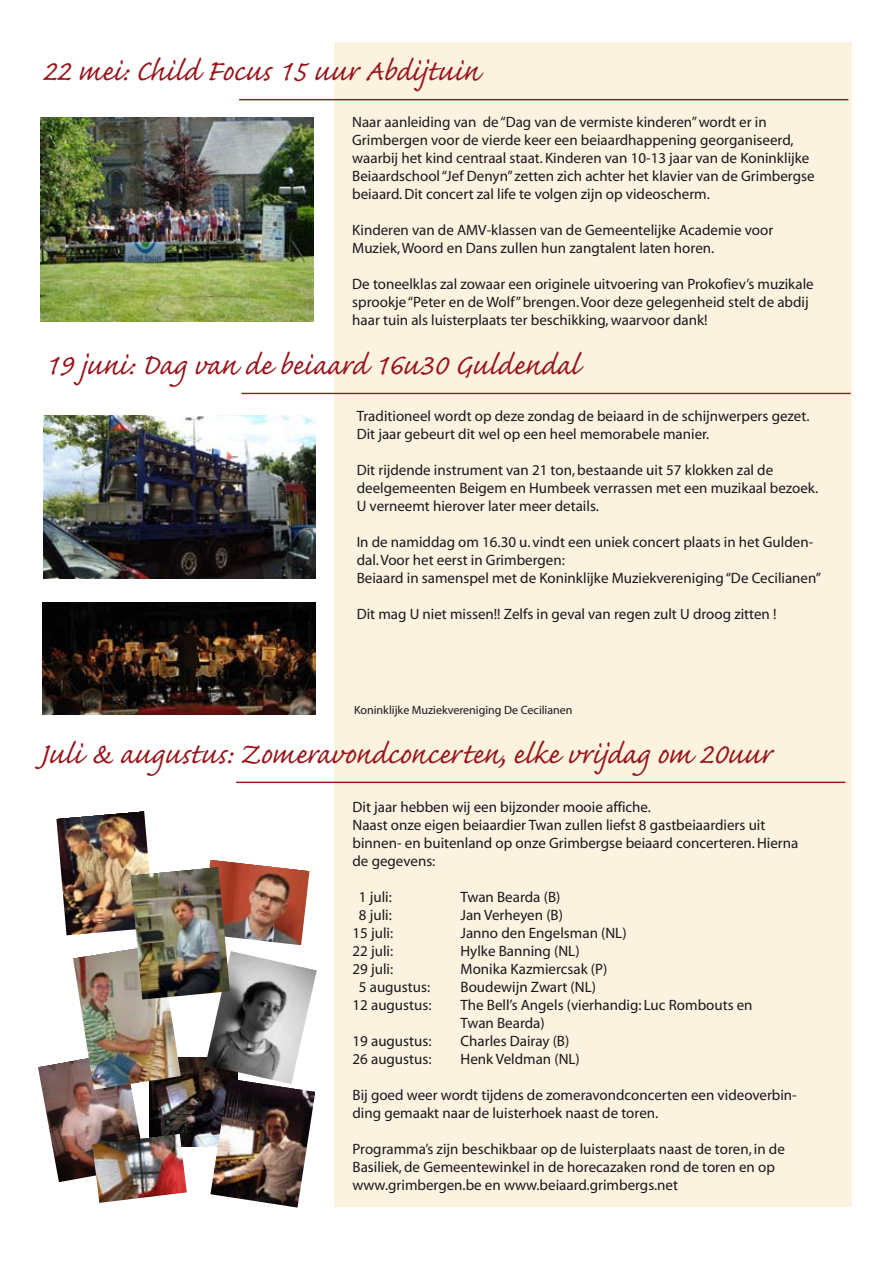
<style>
.page{position:relative;width:893px;height:1263px;background:#fff}
.page>*{position:absolute;margin:0;border:0;box-sizing:border-box;transform-origin:0 0}
.t1{font:37.5px "Caflisch Script Pro";color:#99141b}
.t2{font:15px/18px "Myriad";color:#1a171b}
.t3{font:12px "Myriad";color:#1a171b}
</style>
<div class="page">
<img style="left:209px;top:860px;width:101px;height:85px">
<div style="left:334px;top:42px;width:518px;height:1164px;background:#fbf2df"></div>
<hr style="left:239px;top:99px;width:609px;height:1px;background:#99141b">
<img style="left:41px;top:117px;width:273px;height:205px">
<hr style="left:236px;top:782px;width:609px;height:1px;background:#99141b">
<img style="left:42px;top:602px;width:273px;height:112px">
<img style="left:43px;top:415px;width:272px;height:164px">
<hr style="left:242px;top:393px;width:608px;height:1px;background:#99141b">
<img style="left:149px;top:1058px;width:61px;height:88px">
<img style="left:210px;top:1084px;width:105px;height:123px">
<img style="left:38px;top:1061px;width:102px;height:121px">
<img style="left:205px;top:951px;width:112px;height:133px">
<img style="left:56px;top:811px;width:93px;height:124px">
<img style="left:73px;top:949px;width:108px;height:141px">
<img style="left:92px;top:1134px;width:95px;height:69px">
<img style="left:131px;top:867px;width:99px;height:132px">
<h1 class="t1" style="left:42px;top:51px;width:438px">22 mei: Child Focus 15 uur Abdijtuin</h1>
<p class="t2" style="left:352px;top:114px;width:464px">Naar aanleiding van de “Dag van de vermiste kinderen” wordt er in Grimbergen voor de vierde keer een beiaardhappening georganiseerd, waarbij het kind centraal staat. Kinderen van 10-13 jaar van de Koninklijke Beiaardschool “Jef Denyn” zetten zich achter het klavier van de Grimbergse beiaard. Dit concert zal life te volgen zijn op videoscherm.</p>
<p class="t2" style="left:352px;top:222px;width:423px">Kinderen van de AMV-klassen van de Gemeentelijke Academie voor<br>Muziek, Woord en Dans zullen hun zangtalent laten horen.</p>
<p class="t2" style="left:352px;top:276px;width:463px">De toneelklas zal zowaar een originele uitvoering van Prokofiev’s muzikale sprookje “Peter en de Wolf” brengen. Voor deze gelegenheid stelt de abdij haar tuin als luisterplaats ter beschikking, waarvoor dank!</p>
<h1 class="t1" style="left:45px;top:345px;width:536px">19 juni: Dag van de beiaard 16u30 Guldendal</h1>
<p class="t2" style="left:357px;top:408px;width:454px">Traditioneel wordt op deze zondag de beiaard in de schijnwerpers gezet.<br>Dit jaar gebeurt dit wel op een heel memorabele manier.</p>
<p class="t2" style="left:357px;top:462px;width:463px">Dit rijdende instrument van 21 ton, bestaande uit 57 klokken zal de deelgemeenten Beigem en Humbeek verrassen met een muzikaal bezoek.<br>U verneemt hierover later meer details.</p>
<p class="t2" style="left:357px;top:534px;width:466px">In de namiddag om 16.30 u. vindt een uniek concert plaats in het Gulden&shy;dal. Voor het eerst in Grimbergen:<br>Beiaard in samenspel met de Koninklijke Muziekvereniging “De Cecilianen”</p>
<p class="t2" style="left:357px;top:606px;width:421px">Dit mag U niet missen!! Zelfs in geval van regen zult U droog zitten !</p>
<p class="t3" style="left:354px;top:704px;width:220px">Koninklijke Muziekvereniging De Cecilianen</p>
<h1 class="t1" style="left:39px;top:734px;width:733px">Juli &amp; augustus: Zomeravondconcerten, elke vrijdag om 20uur</h1>
<p class="t2" style="left:352px;top:798px;width:447px">Dit jaar hebben wij een bijzonder mooie affiche.<br>Naast onze eigen beiaardier Twan zullen liefst 8 gastbeiaardiers uit binnen- en buitenland op onze Grimbergse beiaard concerteren. Hierna de gegevens:</p>
<p class="t2" style="left:359px;top:888px;width:34px">1 juli:</p>
<p class="t2" style="left:460px;top:888px;width:101px">Twan Bearda (B)</p>
<p class="t2" style="left:359px;top:906px;width:34px">8 juli:</p>
<p class="t2" style="left:460px;top:906px;width:104px">Jan Verheyen (B)</p>
<p class="t2" style="left:352px;top:924px;width:42px">15 juli:</p>
<p class="t2" style="left:460px;top:924px;width:168px">Janno den Engelsman (NL)</p>
<p class="t2" style="left:352px;top:942px;width:42px">22 juli:</p>
<p class="t2" style="left:460px;top:942px;width:121px">Hylke Banning (NL)</p>
<p class="t2" style="left:352px;top:960px;width:42px">29 juli:</p>
<p class="t2" style="left:460px;top:960px;width:148px">Monika Kazmiercsak (P)</p>
<p class="t2" style="left:359px;top:978px;width:73px">5 augustus:</p>
<p class="t2" style="left:460px;top:978px;width:137px">Boudewijn Zwart (NL)</p>
<p class="t2" style="left:352px;top:996px;width:80px">12 augustus:</p>
<p class="t2" style="left:460px;top:996px;width:294px">The Bell’s Angels (vierhandig: Luc Rombouts en<br>Twan Bearda)</p>
<p class="t2" style="left:352px;top:1032px;width:80px">19 augustus:</p>
<p class="t2" style="left:460px;top:1032px;width:110px">Charles Dairay (B)</p>
<p class="t2" style="left:352px;top:1050px;width:80px">26 augustus:</p>
<p class="t2" style="left:460px;top:1050px;width:121px">Henk Veldman (NL)</p>
<p class="t2" style="left:352px;top:1086px;width:446px">Bij goed weer wordt tijdens de zomeravondconcerten een videoverbin&shy;ding gemaakt naar de luisterhoek naast de toren.</p>
<p class="t2" style="left:352px;top:1140px;width:434px">Programma’s zijn beschikbaar op de luisterplaats naast de toren, in de<br>Basiliek, de Gemeentewinkel in de horecazaken rond de toren en op www.grimbergen.be en www.beiaard.grimbergs.net</p>
</div>
